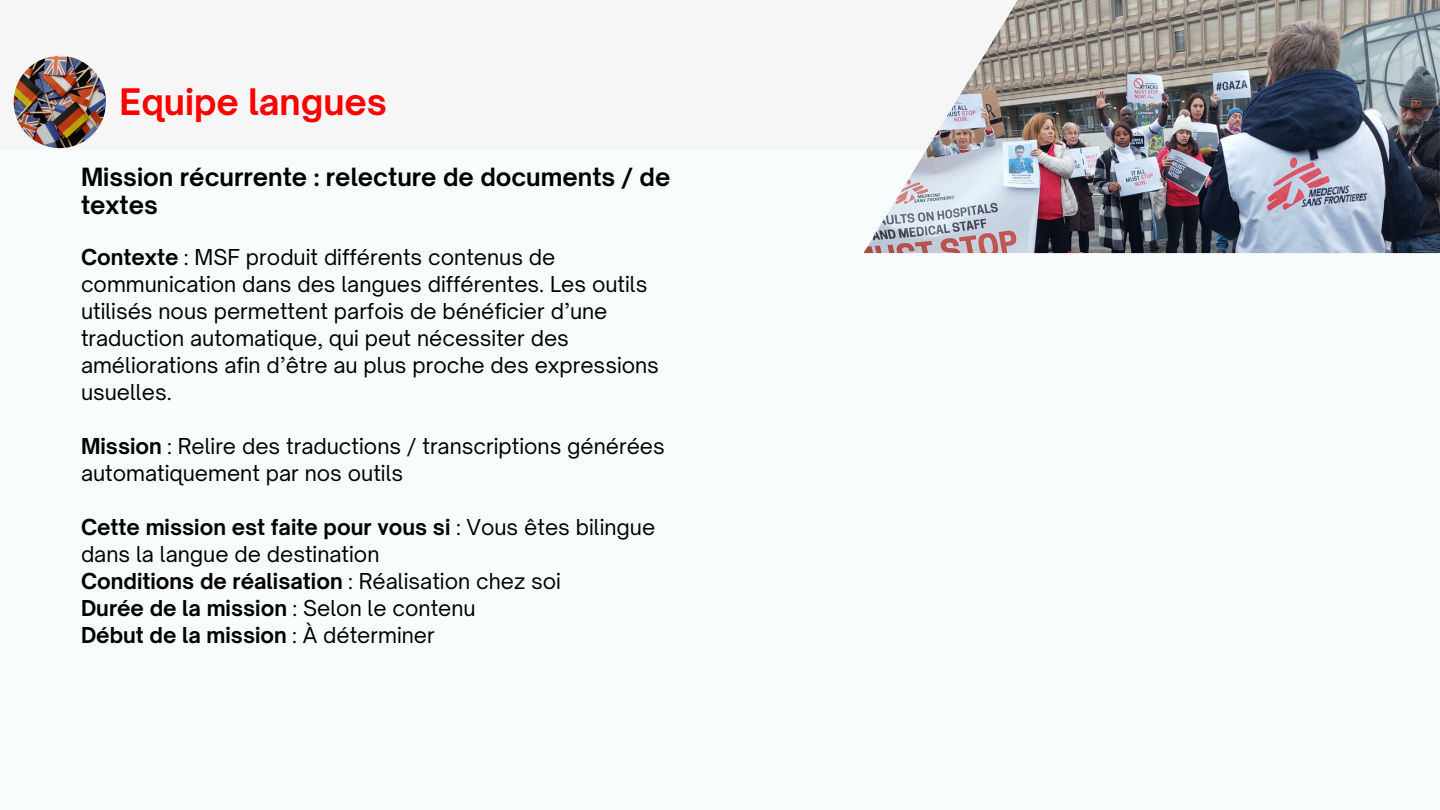
<style>
.page{position:relative;width:1440px;height:810px;background:#f6f6f6}
.page>*{position:absolute;margin:0;border:0;box-sizing:border-box;transform-origin:0 0}
.t1{font:700 35px "Open Sauce One";color:#f00}
.t2{font:700 24px/28.5px "Open Sauce One";color:#000}
.t3{font:21px/27px "Open Sauce One";color:#000}
.s1{font-weight:700}
</style>
<div class="page">
<div style="left:0;top:150px;width:1440px;height:660px;background:#f9fcfd"></div>
<img style="left:864px;top:0;width:576px;height:253px">
<img style="left:14px;top:56px;width:92px;height:92px;border-radius:50%">
<h1 class="t1" style="left:120px;top:80px;width:269px">Equipe langues</h1>
<p class="t2" style="left:81px;top:162px;width:591px">Mission récurrente : relecture de documents / de textes</p>
<p class="t3" style="left:81px;top:243px;width:580px"><span class="s1">Contexte</span> : MSF produit différents contenus de communication dans des langues différentes. Les outils utilisés nous permettent parfois de bénéficier d’une traduction automatique, qui peut nécessiter des améliorations afin d’être au plus proche des expressions usuelles.</p>
<p class="t3" style="left:81px;top:432px;width:585px"><span class="s1">Mission</span> : Relire des traductions / transcriptions générées automatiquement par nos outils</p>
<p class="t3" style="left:81px;top:513px;width:576px"><span class="s1">Cette mission est faite pour vous si</span> : Vous êtes bilingue dans la langue de destination<br><span class="s1">Conditions de réalisation</span> : Réalisation chez soi<br><span class="s1">Durée de la mission</span> : Selon le contenu<br><span class="s1">Début de la mission</span> : À déterminer</p>
</div>
